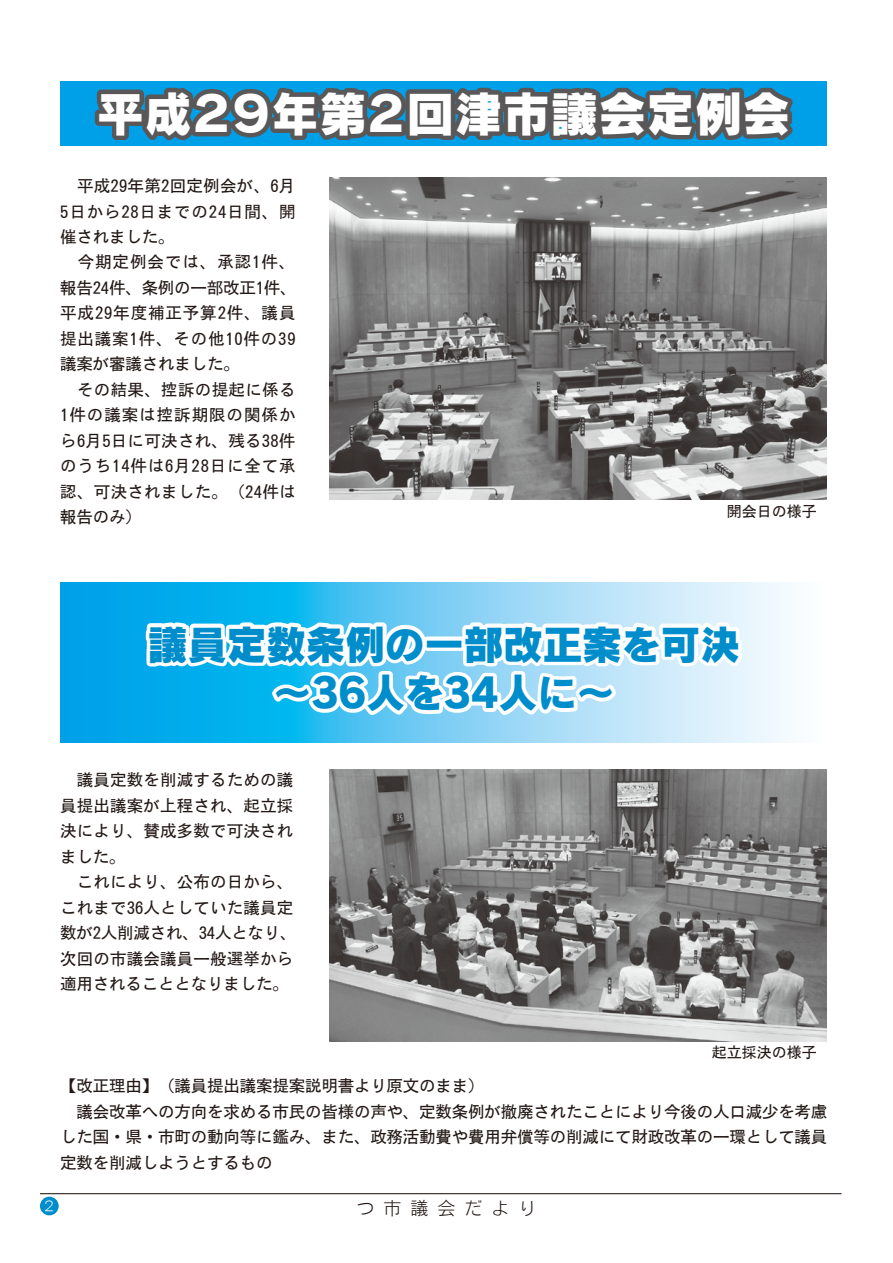
<style>
.page{position:relative;width:893px;height:1263px;background:#fff}
.page>*{position:absolute;margin:0;border:0;box-sizing:border-box;transform-origin:0 0}
.t1{font:48px "Lexus Rodin TT EB";color:#fff}
.t2{font:40.5px/48.6px "Lexus Rodin TT EB";letter-spacing:-.025em;color:#008dcb;text-align:center}
.t3{font:18px "Motoya Cedar W2 90 msp RKSJ H";letter-spacing:.5em;color:#221815}
.t4{font:16.5px/25.5px "Motoya Gothic W3 90 msp RKSJ H";letter-spacing:.05em;color:#221815}
.t5{font:16.5px/25.5px "Motoya Gothic W3 90 msp RKSJ H";letter-spacing:-.01em;color:#221815}
.t6{font:16.5px/25.5px "Motoya Gothic W3 90 msp RKSJ H";letter-spacing:.01em;color:#221815}
.t7{font:15px "Motoya Gothic W3 90 msp RKSJ H";color:#221815}
.t8{font:13.5px "Mn C2 Mzn";color:#fff}
</style>
<div class="page">
<img style="left:329px;top:177px;width:498px;height:322px">
<div style="left:60px;top:81px;width:767px;height:65px;background:#00a0e9"></div>
<svg style="left:60px;top:583px;width:731px;height:160px;background:#6bcaf2"></svg>
<svg style="left:94px;top:87px;width:699px;height:54px;background:#4a626e"></svg>
<hr style="left:40px;top:1193px;width:801px;height:1px;background:#221815">
<div style="left:40px;top:1197px;width:19px;height:18px;background:#008dcb;border-radius:50%"></div>
<svg style="left:108px;top:588px;width:641px;height:132px"></svg>
<img style="left:329px;top:769px;width:498px;height:273px">
<h1 class="t1" style="left:96px;top:90px;width:696px">平成２９年第２回津市議会定例会</h1>
<p class="t4" style="left:60px;top:173px;width:238px">　平成29年第2回定例会が、6月<br>5日から28日までの24日間、開催されました。<br>　今期定例会では、承認1件、報告24件、条例の一部改正1件、平成29年度補正予算2件、議員提出議案1件、その他10件の39議案が審議されました。<br>　その結果、控訴の提起に係る<br>1件の議案は控訴期限の関係から6月5日に可決され、残る38件のうち14件は6月28日に全て承認、可決されました。（24件は報告のみ）</p>
<p class="t7" style="left:727px;top:504px;width:91px">開会日の様子</p>
<h2 class="t2" style="left:148px;top:620px;width:594px">議員定数条例の一部改正案を可決～36人を34人に～</h2>
<p class="t6" style="left:60px;top:767px;width:238px">　議員定数を削減するための議員提出議案が上程され、起立採決により、賛成多数で可決されました。<br>　これにより、公布の日から、これまで36人としていた議員定数が2人削減され、34人となり、次回の市議会議員一般選挙から適用されることとなりました。</p>
<p class="t7" style="left:712px;top:1045px;width:106px">起立採決の様子</p>
<p class="t5" style="left:60px;top:1073px;width:769px">【改正理由】（議員提出議案提案説明書より原文のまま）<br>　議会改革への方向を求める市民の皆様の声や、定数条例が撤廃されたことにより今後の人口減少を考慮した国・県・市町の動向等に鑑み、また、政務活動費や費用弁償等の削減にて財政改革の一環として議員定数を削減しようとするもの</p>
<p class="t8" style="left:43px;top:1200px;width:15px">2</p>
<p class="t3" style="left:356px;top:1199px;width:181px">つ市議会だより</p>
</div>
